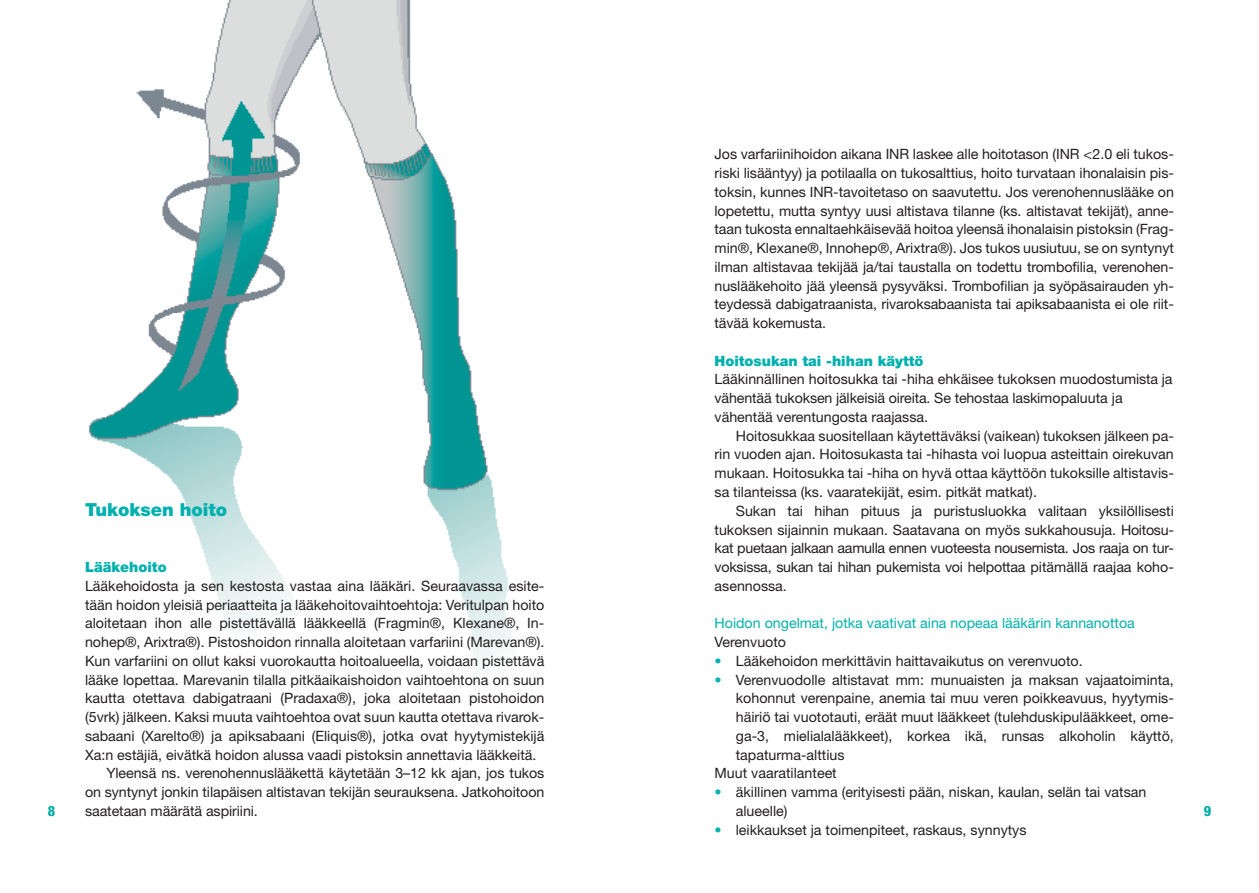
<style>
.page{position:relative;width:1259px;height:893px;background:#fff}
.page>*{position:absolute;margin:0;border:0;box-sizing:border-box;transform-origin:0 0}
.pääotsikko_12_16{font:900 18px "Helvetica Neue LT Std";color:#00b0af}
.Leipis_9_5_12_5{font:14.25px/18.8px "Helvetica Neue LT Std";color:#231f20;text-align:justify}
.Leipis_sv_9_5_12_5_c{font:14.25px/18.8px "Helvetica Neue LT Std";color:#231f20;text-align:justify}
.väliotsikko{font:14.25px "Helvetica Neue LT Std";color:#00b0af}
.väliotsikko-2{font:900 14.25px "Helvetica Neue LT Std";color:#00b0af}
.t1{font:800 condensed 14.25px "Helvetica Neue LT Std";color:#00ada8}
.s1{color:#00b0af}
</style>
<div class="page">
<img style="left:89px;top:0;width:424px;height:664px">
<p class="Leipis_9_5_12_5" style="left:714px;top:145px;width:461px">Jos varfariinihoidon aikana INR laskee alle hoitotason (INR &lt;2.0 eli tukos&shy;riski lisääntyy) ja potilaalla on tukosalttius, hoito turvataan ihonalaisin pis&shy;toksin, kunnes INR-tavoitetaso on saavutettu. Jos verenohennuslääke on lopetettu, mutta syntyy uusi altistava tilanne (ks. altistavat tekijät), anne&shy;taan tukosta ennaltaehkäisevää hoitoa yleensä ihonalaisin pistoksin (Frag&shy;min®, Klexane®, Innohep®, Arixtra®). Jos tukos uusiutuu, se on syntynyt ilman altistavaa tekijää ja/tai taustalla on todettu trombofilia, verenohen&shy;nuslääkehoito jää yleensä pysyväksi. Trombofilian ja syöpäsairauden yh&shy;teydessä dabigatraanista, rivaroksabaanista tai apiksabaanista ei ole riit&shy;tävää kokemusta.</p>
<p class="väliotsikko-2" style="left:714px;top:352px;width:211px">Hoitosukan tai -hihan käyttö</p>
<p class="Leipis_9_5_12_5" style="left:714px;top:370px;width:459px;text-align:left">Lääkinnällinen hoitosukka tai -hiha ehkäisee tukoksen muodostumista ja vähentää tukoksen jälkeisiä oireita. Se tehostaa laskimopaluuta ja vähentää verentungosta raajassa.</p>
<p class="Leipis_sv_9_5_12_5_c" style="left:714px;top:426px;width:461px;text-indent:21px">Hoitosukkaa suositellaan käytettäväksi (vaikean) tukoksen jälkeen pa&shy;rin vuoden ajan. Hoitosukasta tai -hihasta voi luopua asteittain oirekuvan mukaan. Hoitosukka tai -hiha on hyvä ottaa käyttöön tukoksille altistavis&shy;sa tilanteissa (ks. vaaratekijät, esim. pitkät matkat).</p>
<p class="Leipis_sv_9_5_12_5_c" style="left:714px;top:501px;width:461px;text-indent:21px">Sukan tai hihan pituus ja puristusluokka valitaan yksilöllisesti tukoksen sijainnin mukaan. Saatavana on myös sukkahousuja. Hoitosu&shy;kat puetaan jalkaan aamulla ennen vuoteesta nousemista. Jos raaja on tur&shy;voksissa, sukan tai hihan pukemista voi helpottaa pitämällä raajaa koho&shy;asennossa.</p>
<p class="väliotsikko" style="left:714px;top:615px;width:422px">Hoidon ongelmat, jotka vaativat aina nopeaa lääkärin kannanottoa</p>
<p class="Leipis_9_5_12_5" style="left:714px;top:632px;width:73px">Verenvuoto</p>
<p class="Leipis_9_5_12_5" style="left:714px;top:651px;width:370px"><span class="s1">•</span> Lääkehoidon merkittävin haittavaikutus on verenvuoto.</p>
<p class="Leipis_9_5_12_5" style="left:736px;top:670px;width:439px;text-indent:-21px"><span class="s1">•</span> Verenvuodolle altistavat mm: munuaisten ja maksan vajaatoiminta, kohonnut verenpaine, anemia tai muu veren poikkeavuus, hyytymis&shy;häiriö tai vuototauti, eräät muut lääkkeet (tulehduskipulääkkeet, ome&shy;ga-3, mielialalääkkeet), korkea ikä, runsas alkoholin käyttö, tapaturma-alttius</p>
<p class="Leipis_9_5_12_5" style="left:714px;top:764px;width:124px">Muut vaaratilanteet</p>
<p class="Leipis_9_5_12_5" style="left:714px;top:782px;width:433px"><span class="s1">•</span> äkillinen vamma (erityisesti pään, niskan, kaulan, selän tai vatsan</p>
<p class="Leipis_9_5_12_5" style="left:736px;top:801px;width:53px">alueelle)</p>
<p class="Leipis_9_5_12_5" style="left:714px;top:820px;width:313px"><span class="s1">•</span> leikkaukset ja toimenpiteet, raskaus, synnytys</p>
<p class="pääotsikko_12_16" style="left:85px;top:499px;width:144px">Tukoksen hoito</p>
<p class="väliotsikko-2" style="left:85px;top:558px;width:83px">Lääkehoito</p>
<p class="Leipis_9_5_12_5" style="left:85px;top:576px;width:461px">Lääkehoidosta ja sen kestosta vastaa aina lääkäri. Seuraavassa esite&shy;tään hoidon yleisiä periaatteita ja lääkehoitovaihtoehtoja: Veritulpan hoito aloitetaan ihon alle pistettävällä lääkkeellä (Fragmin®, Klexane®, In&shy;nohep®, Arixtra®). Pistoshoidon rinnalla aloitetaan varfariini (Marevan®).<br>Kun varfariini on ollut kaksi vuorokautta hoitoalueella, voidaan pistettävä lääke lopettaa. Marevanin tilalla pitkäaikaishoidon vaihtoehtona on suun kautta otettava dabigatraani (Pradaxa®), joka aloitetaan pistohoidon (5vrk) jälkeen. Kaksi muuta vaihtoehtoa ovat suun kautta otettava rivarok&shy;sabaani (Xarelto®) ja apiksabaani (Eliquis®), jotka ovat hyytymistekijä Xa:n estäjiä, eivätkä hoidon alussa vaadi pistoksin annettavia lääkkeitä.</p>
<p class="Leipis_9_5_12_5" style="left:85px;top:764px;width:461px;text-indent:21px">Yleensä ns. verenohennuslääkettä käytetään 3–12 kk ajan, jos tukos on syntynyt jonkin tilapäisen altistavan tekijän seurauksena. Jatkohoitoon saatetaan määrätä aspiriini.</p>
<p class="t1" style="left:48px;top:802px;width:9px">8</p>
<p class="t1" style="left:1203px;top:802px;width:9px">9</p>
</div>
